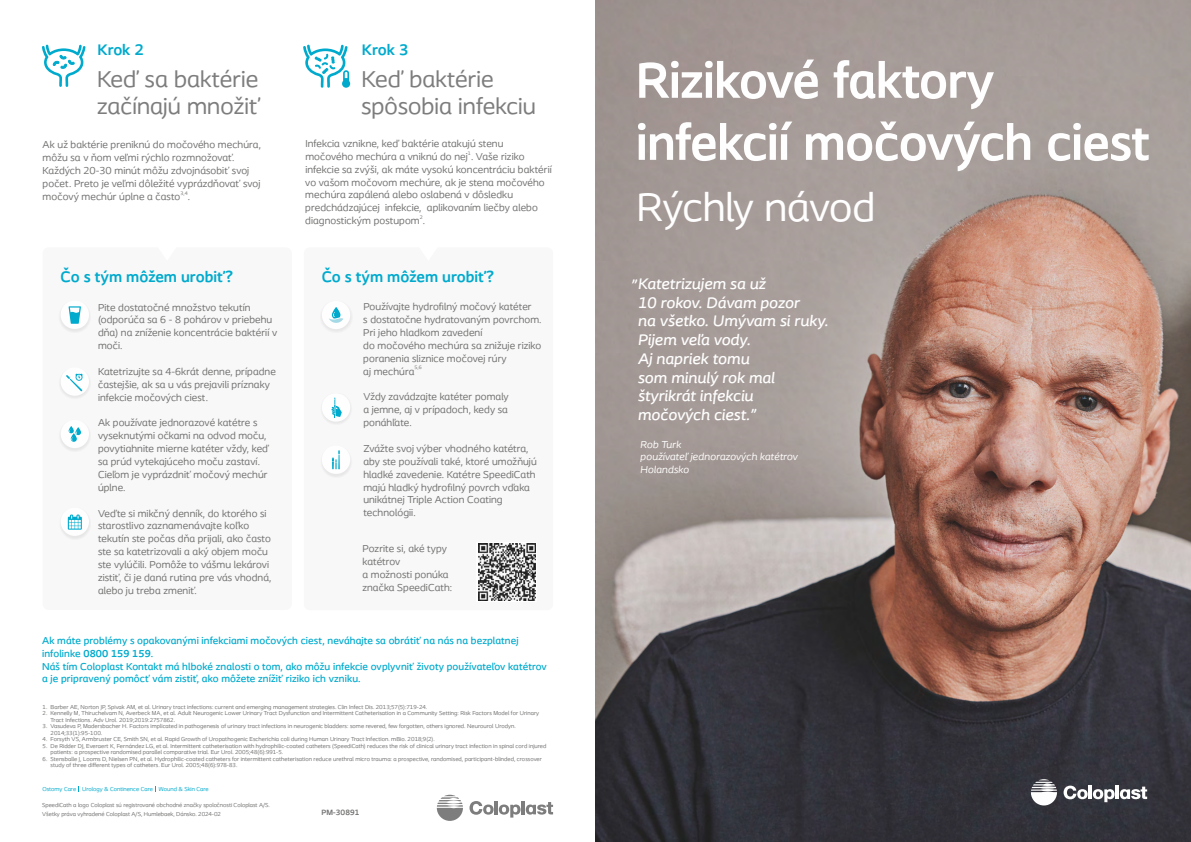
<style>
.page{position:relative;width:1191px;height:842px;background:#fff}
.page>*{position:absolute;margin:0;border:0;box-sizing:border-box;transform-origin:0 0}
.t1{font:700 53px/62.1px "Coloplast";letter-spacing:-.015em;color:#fefefe}
.t2{font:42px "Coloplast";letter-spacing:-.005em;color:#fefefe}
.t3{font:24px/26.8px "Coloplast";letter-spacing:.005em;color:#7d7d7d}
.t4{font:italic 500 16px/18.7px "Coloplast";color:#fefefe}
.t5{font:700 16px "Coloplast";color:#00aacd}
.t6{font:10.5px/12.9px "Coloplast";letter-spacing:.01em;color:#727271}
.t7{font:500 10.5px/12.9px "Coloplast";letter-spacing:.01em;color:#00aacd}
.t8{font:italic 10.5px/12.3px "Coloplast";letter-spacing:.01em;color:#fefefe}
.t9{font:700 8px "Coloplast";color:#727271}
.t10{font:6px/6.5px "Coloplast";letter-spacing:.01em;color:#727271}
.t11{font:6px "Coloplast";color:#00aacd}
.t12{font:5.2px "Coloplast";color:#727271}
.s1{font-weight:700}
</style>
<div class="page">
<img style="left:595px;top:0;width:596px;height:842px">
<svg style="left:469px;top:801px;width:24px;height:14px"></svg>
<hr style="left:494px;top:801px;width:4px;height:13px;background:#7d7d7d">
<svg style="left:499px;top:801px;width:54px;height:16px"></svg>
<svg style="left:437px;top:795px;width:26px;height:26px"></svg>
<div style="left:59px;top:300px;width:32px;height:33px;background:#1f1b20;opacity:.08"></div>
<div style="left:61px;top:301px;width:28px;height:28px;background:#fefefe;border-radius:14px"></div>
<svg style="left:69px;top:306px;width:12px;height:18px"></svg>
<div style="left:59px;top:367px;width:32px;height:33px;background:#1f1b20;opacity:.08"></div>
<div style="left:61px;top:367px;width:28px;height:29px;background:#fefefe;border-radius:14px"></div>
<svg style="left:66px;top:374px;width:17px;height:17px"></svg>
<svg style="left:303px;top:45px;width:47px;height:43px"></svg>
<svg style="left:42px;top:45px;width:44px;height:42px"></svg>
<div style="left:320px;top:445px;width:32px;height:33px;background:#1f1b20;opacity:.08"></div>
<div style="left:322px;top:445px;width:28px;height:29px;background:#fefefe;border-radius:14px"></div>
<svg style="left:332px;top:450px;width:8px;height:19px"></svg>
<svg style="left:1031px;top:779px;width:26px;height:26px"></svg>
<svg style="left:1063px;top:786px;width:84px;height:16px"></svg>
<div style="left:59px;top:420px;width:32px;height:32px;background:#f4f3f4"></div>
<div style="left:61px;top:420px;width:28px;height:28px;background:#fefefe;border-radius:50%"></div>
<svg style="left:69px;top:426px;width:12px;height:16px"></svg>
<div style="left:59px;top:508px;width:32px;height:32px;background:#f4f4f4"></div>
<div style="left:61px;top:507px;width:28px;height:29px;background:#fefefe;border-radius:50%"></div>
<svg style="left:68px;top:514px;width:14px;height:16px"></svg>
<div style="left:320px;top:301px;width:32px;height:32px;background:#f3f3f3"></div>
<div style="left:322px;top:301px;width:28px;height:28px;background:#fefefe;border-radius:50%"></div>
<div style="left:320px;top:393px;width:32px;height:33px;background:#f5f5f5"></div>
<div style="left:322px;top:393px;width:28px;height:29px;background:#fefefe;border-radius:14px"></div>
<svg style="left:331px;top:398px;width:11px;height:19px"></svg>
<svg style="left:329px;top:307px;width:14px;height:16px"></svg>
<svg style="left:478px;top:543px;width:58px;height:58px"></svg>
<img style="left:478px;top:544px;width:57px;height:57px">
<h3 class="t5" style="left:97px;top:43px;width:48px">Krok 2</h3>
<h3 class="t5" style="left:362px;top:43px;width:48px">Krok 3</h3>
<h3 class="t3" style="left:97px;top:68px;width:164px">Keď sa baktérie začínajú množiť</h3>
<p class="t6" style="left:43px;top:139px;width:220px">Ak už baktérie preniknú do močového mechúra, môžu sa v ňom veľmi rýchlo rozmnožovať.<br>Každých 20-30 minút môžu zdvojnásobiť svoj počet. Preto je veľmi dôležité vyprázdňovať svoj</p>
<p class="t12" style="left:180px;top:191px;width:9px">3,4</p>
<p class="t6" style="left:43px;top:191px;width:149px">močový mechúr úplne a často .</p>
<h3 class="t3" style="left:361px;top:68px;width:176px">Keď baktérie spôsobia infekciu</h3>
<p class="t6" style="left:305px;top:138px;width:200px">Infekcia vznikne, keď baktérie atakujú stenu</p>
<p class="t12" style="left:468px;top:151px;width:4px">1</p>
<p class="t6" style="left:305px;top:151px;width:248px">močového mechúra a vniknú do nej . Vaše riziko infekcie sa zvýši, ak máte vysokú koncentráciu baktérií vo vašom močovom mechúre, ak je stena močového mechúra zapálená alebo oslabená v dôsledku predchádzajúcej infekcie, aplikovaním liečby alebo</p>
<p class="t12" style="left:420px;top:215px;width:4px">2</p>
<p class="t6" style="left:305px;top:215px;width:121px">diagnostickým postupom .</p>
<h3 class="t5" style="left:61px;top:270px;width:174px">Čo s tým môžem urobiť?</h3>
<h3 class="t5" style="left:322px;top:270px;width:174px">Čo s tým môžem urobiť?</h3>
<p class="t6" style="left:98px;top:301px;width:181px">Pite dostatočné množstvo tekutín (odporúča sa 6 - 8 pohárov v priebehu dňa) na zníženie koncentrácie baktérií v moči.</p>
<p class="t6" style="left:98px;top:366px;width:179px">Katetrizujte sa 4-6krát denne, prípadne častejšie, ak sa u vás prejavili príznaky infekcie močových ciest.</p>
<p class="t6" style="left:98px;top:417px;width:173px">Ak používate jednorazové katétre s vyseknutými očkami na odvod moču, povytiahnite mierne katéter vždy, keď sa prúd vytekajúceho moču zastaví.<br>Cieľom je vyprázdniť močový mechúr úplne.</p>
<p class="t6" style="left:98px;top:507px;width:175px">Veďte si mikčný denník, do ktorého si starostlivo zaznamenávajte koľko tekutín ste počas dňa prijali, ako často ste sa katetrizovali a aký objem moču ste vylúčili. Pomôže to vášmu lekárovi zistiť, či je daná rutina pre vás vhodná, alebo ju treba zmeniť.</p>
<p class="t6" style="left:363px;top:301px;width:180px">Používajte hydrofilný močový katéter<br>s dostatočne hydratovaným povrchom.<br>Pri jeho hladkom zavedení<br>do močového mechúra sa znižuje riziko poranenia sliznice močovej rúry</p>
<p class="t12" style="left:414px;top:365px;width:9px">5,6</p>
<p class="t6" style="left:363px;top:366px;width:53px">aj mechúra</p>
<p class="t6" style="left:363px;top:391px;width:147px;text-align:justify">Vždy zavádzajte katéter pomaly a jemne, aj v prípadoch, kedy sa ponáhľate.</p>
<p class="t6" style="left:363px;top:443px;width:175px">Zvážte svoj výber vhodného katétra, aby ste používali také, ktoré umožňujú hladké zavedenie. Katétre SpeediCath majú hladký hydrofilný povrch vďaka unikátnej Triple Action Coating technológii.</p>
<p class="t6" style="left:362px;top:543px;width:91px">Pozrite si, aké typy katétrov<br>a možnosti ponúka značka SpeediCath:</p>
<p class="t7" style="left:42px;top:635px;width:478px">Ak máte problémy s opakovanými infekciami močových ciest, neváhajte sa obrátiť na nás na bezplatnej infolinke <span class="s1">0800 159 159</span>.</p>
<p class="t7" style="left:42px;top:673px;width:320px">a je pripravený pomôcť vám zistiť, ako môžete znížiť riziko ich vzniku.</p>
<p class="t7" style="left:42px;top:660px;width:506px">Náš tím Coloplast Kontakt má hlboké znalosti o tom, ako môžu infekcie ovplyvniť životy používateľov katétrov</p>
<p class="t10" style="left:43px;top:704px;width:386px">1. Barber AE, Norton JP, Spivak AM, et al. Urinary tract infections: current and emerging management strategies. Clin Infect Dis. 2013;57(5):719-24.</p>
<p class="t10" style="left:51px;top:711px;width:490px;text-indent:-8px">2. Kennelly M, Thiruchelvam N, Averbeck MA, et al. Adult Neurogenic Lower Urinary Tract Dysfunction and Intermittent Catheterisation in a Community Setting: Risk Factors Model for Urinary<br>Tract Infections. Adv Urol. 2019;2019:2757862.</p>
<p class="t10" style="left:51px;top:724px;width:467px;text-indent:-8px">3. Vasudeva P, Madersbacher H. Factors implicated in pathogenesis of urinary tract infections in neurogenic bladders: some revered, few forgotten, others ignored. Neurourol Urodyn.<br>2014;33(1):95-100.</p>
<p class="t10" style="left:43px;top:737px;width:394px">4. Forsyth VS, Armbruster CE, Smith SN, et al. Rapid Growth of Uropathogenic Escherichia coli during Human Urinary Tract Infection. mBio. 2018;9(2).</p>
<p class="t10" style="left:51px;top:743px;width:497px;text-indent:-8px">5. De Ridder DJ, Everaert K, Fernández LG, et al. Intermittent catheterisation with hydrophilic-coated catheters (SpeediCath) reduces the risk of clinical urinary tract infection in spinal cord injured patients: a prospective randomised parallel comparative trial. Eur Urol. 2005;48(6):991-5.</p>
<p class="t10" style="left:51px;top:756px;width:493px;text-indent:-8px">6. Stensballe J, Looms D, Nielsen PN, et al. Hydrophilic-coated catheters for intermittent catheterisation reduce urethral micro trauma: a prospective, randomised, participant-blinded, crossover study of three different types of catheters. Eur Urol. 2005;48(6):978-83.</p>
<p class="t11" style="left:42px;top:786px;width:168px">Ostomy Care Urology &amp; Continence Care Wound &amp; Skin Care</p>
<p class="t10" style="left:42px;top:801px;width:229px;line-height:8.7px">SpeediCath a logo Coloplast sú registrované obchodné značky spoločnosti Coloplast A/S.<br>Všetky práva vyhradené Coloplast A/S, Humlebaek, Dánsko. 2024-02</p>
<p class="t9" style="left:321px;top:809px;width:39px">PM-30891</p>
<h1 class="t1" style="left:636px;top:53px;width:515px">Rizikové faktory infekcií močových ciest</h1>
<h2 class="t2" style="left:636px;top:189px;width:240px">Rýchly návod</h2>
<h3 class="t4" style="left:638px;top:276px;width:192px">Katetrizujem sa už<br>10 rokov. Dávam pozor<br>na všetko. Umývam si ruky.<br>Pijem veľa vody.<br>Aj napriek tomu<br>som minulý rok mal štyrikrát infekciu močových ciest."</h3>
<p class="t8" style="left:640px;top:439px;width:159px">Rob Turk<br>používateľ jednorazových katétrov<br>Holandsko</p>
<h3 class="t4" style="left:632px;top:267px;width:8px">„</h3>
</div>
